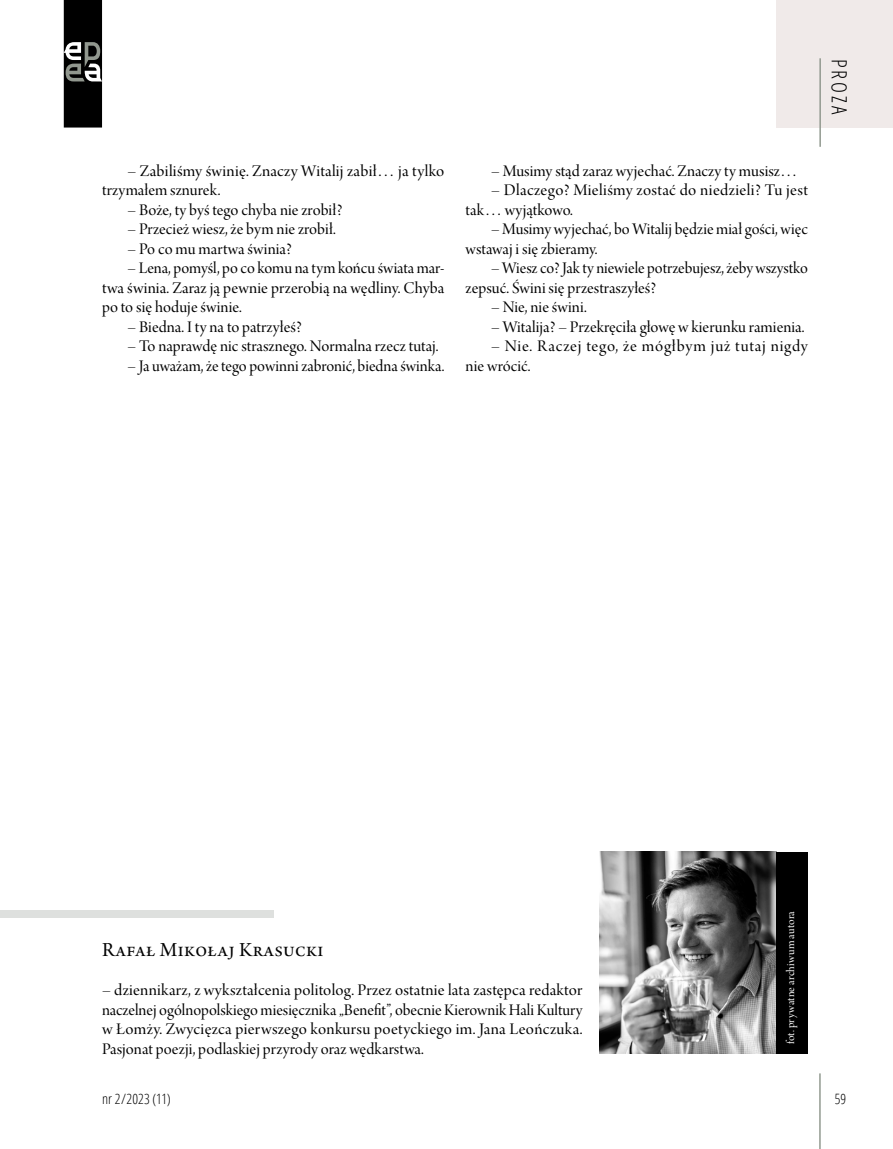
<style>
.page{position:relative;width:893px;height:1149px;background:#fff}
.page>*{position:absolute;margin:0;border:0;box-sizing:border-box;transform-origin:0 0}
.t1{font:21px "Arno Pro Subhead";letter-spacing:.025em;color:#000}
.t2{font:300 condensed 21px "Open Sans";letter-spacing:.15em;color:#000}
.t3{font:17.25px/19.5px "Arno Pro Display";letter-spacing:.005em;color:#000}
.t4{font:17.25px/19.5px "Arno Pro Display";letter-spacing:.045em;color:#000}
.t5{font:300 condensed 14.25px "Open Sans";letter-spacing:.005em;color:#000}
.t6{font:12px "Arno Pro Display";letter-spacing:.01em;color:#fff}
</style>
<div class="page">
<svg style="left:64px;top:0;width:38px;height:127px;background:#1e1f1e"></svg>
<hr style="left:819px;top:1072px;width:2px;height:76px;background:#929a90">
<div style="left:776px;top:0;width:117px;height:128px;background:#f0eae9"></div>
<hr style="left:819px;top:58px;width:2px;height:89px;background:#929a90">
<div style="left:0;top:909px;width:273px;height:7px;background:#dee0de"></div>
<img style="left:600px;top:851px;width:176px;height:202px">
<div style="left:776px;top:851px;width:32px;height:202px;background:#000"></div>
<p class="t3" style="left:102px;top:162px;width:344px;text-indent:26px">– Zabiliśmy świnię. Znaczy Witalij zabił… ja tylko trzymałem sznurek.</p>
<p class="t3" style="left:128px;top:201px;width:216px">– Boże, ty byś tego chyba nie zrobił?</p>
<p class="t3" style="left:128px;top:220px;width:210px">– Przecież wiesz, że bym nie zrobił.</p>
<p class="t3" style="left:128px;top:240px;width:166px">– Po co mu martwa świnia?</p>
<p class="t3" style="left:102px;top:259px;width:344px;text-align:justify;text-indent:26px">– Lena, pomyśl, po co komu na tym końcu świata mar&shy;twa świnia. Zaraz ją pewnie przerobią na wędliny. Chyba po to się hoduje świnie.</p>
<p class="t3" style="left:128px;top:318px;width:176px">– Biedna. I ty na to patrzyłeś?</p>
<p class="t3" style="left:128px;top:337px;width:312px">– To naprawdę nic strasznego. Normalna rzecz tutaj.</p>
<p class="t3" style="left:128px;top:357px;width:318px">– Ja uważam, że tego powinni zabronić, biedna świnka.</p>
<p class="t3" style="left:491px;top:162px;width:308px">– Musimy stąd zaraz wyjechać. Znaczy ty musisz…</p>
<p class="t3" style="left:466px;top:181px;width:344px;text-indent:26px">– Dlaczego? Mieliśmy zostać do niedzieli? Tu jest tak… wyjątkowo.</p>
<p class="t3" style="left:466px;top:220px;width:344px;text-indent:26px">– Musimy wyjechać, bo Witalij będzie miał gości, więc wstawaj i się zbieramy.</p>
<p class="t3" style="left:466px;top:259px;width:344px;text-indent:26px">– Wiesz co? Jak ty niewiele potrzebujesz, żeby wszystko zepsuć. Świni się przestraszyłeś?</p>
<p class="t3" style="left:491px;top:298px;width:97px">– Nie, nie świni.</p>
<p class="t3" style="left:491px;top:318px;width:315px">– Witalija? – Przekręciła głowę w kierunku ramienia.</p>
<p class="t4" style="left:466px;top:337px;width:344px;text-indent:26px">– Nie. Raczej tego, że mógłbym już tutaj nigdy nie wrócić.</p>
<p class="t2" style="left:854px;top:58px;width:57px;rotate:90deg">PROZA</p>
<p class="t1" style="left:102px;top:937px;width:223px">Rafał Mikołaj Krasucki</p>
<p class="t3" style="left:102px;top:981px;width:482px;text-align:justify">– dziennikarz, z wykształcenia politolog. Przez ostatnie lata zastępca redaktor naczelnej ogólnopolskiego miesięcznika „Benefit”, obecnie Kierownik Hali Kultury w Łomży. Zwycięzca pierwszego konkursu poetyckiego im. Jana Leończuka.<br>Pasjonat poezji, podlaskiej przyrody oraz wędkarstwa.</p>
<p class="t6" style="left:784px;top:1043px;width:134px;rotate:-90deg">fot. prywatne archiwum autora</p>
<p class="t5" style="left:102px;top:1088px;width:70px">nr 2/2023 (11)</p>
<p class="t5" style="left:835px;top:1088px;width:13px">59</p>
</div>
